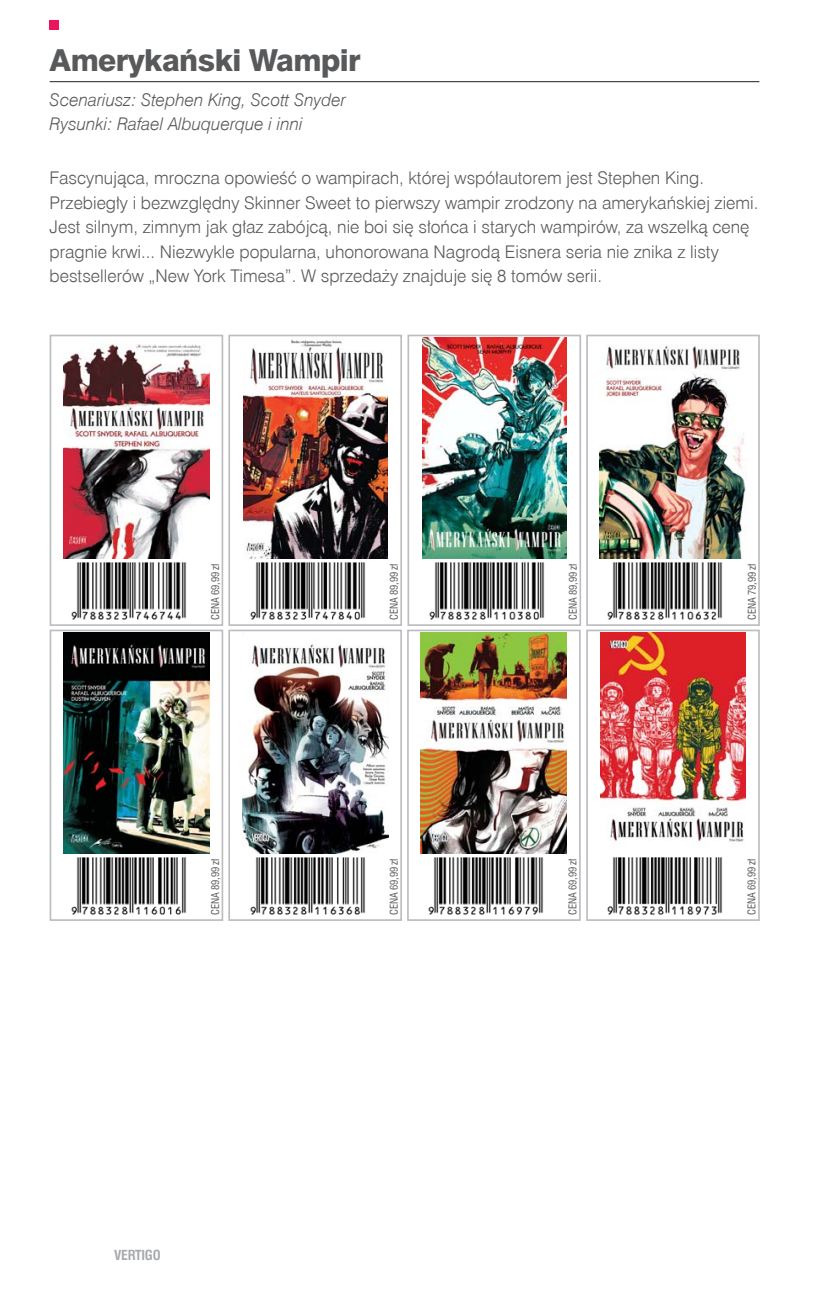
<style>
.page{position:relative;width:819px;height:1290px;background:#fff}
.page>*{position:absolute;margin:0;border:0;box-sizing:border-box;transform-origin:0 0}
.t1{font:30.28px "Swis 721 Hv EU";letter-spacing:-.02em;color:#58595b}
.t2{font:17.5px/24.5px "Swis 721 Lt EU";color:#58595b}
.t3{font:italic 17.5px/24.5px "Swis 721 Lt EU";color:#58595b}
.t4{font:700 13.65px "Swis 721 Cn EU";letter-spacing:-.02em;color:#a7a9ac}
.t5{font:10.5px "Swis 721 Cn EU";letter-spacing:-.01em;color:#58595b}
</style>
<div class="page">
<div style="left:49px;top:20px;width:10px;height:10px;background:#ed145b"></div>
<div style="left:50px;top:335px;width:173px;height:291px;border:2px solid #bbbdc0"></div>
<div style="left:407px;top:335px;width:174px;height:291px;border:2px solid #bbbdc0"></div>
<div style="left:228px;top:335px;width:174px;height:291px;border:2px solid #bbbdc0"></div>
<div style="left:586px;top:335px;width:173px;height:291px;border:2px solid #bbbdc0"></div>
<div style="left:50px;top:630px;width:173px;height:291px;border:2px solid #bbbdc0"></div>
<img style="left:63px;top:344px;width:146px;height:214px">
<img style="left:71px;top:562px;width:116px;height:58px">
<img style="left:422px;top:338px;width:144px;height:220px">
<img style="left:429px;top:562px;width:116px;height:58px">
<img style="left:243px;top:339px;width:144px;height:219px">
<img style="left:250px;top:562px;width:116px;height:58px">
<img style="left:599px;top:345px;width:147px;height:213px">
<img style="left:63px;top:633px;width:147px;height:220px">
<img style="left:607px;top:562px;width:116px;height:58px">
<img style="left:71px;top:857px;width:116px;height:58px">
<hr style="left:50px;top:81px;width:709px;height:1px;background:#231f20">
<div style="left:228px;top:630px;width:174px;height:291px;border:2px solid #bbbdc0"></div>
<div style="left:407px;top:630px;width:173px;height:291px;border:2px solid #bbbdc0"></div>
<div style="left:586px;top:630px;width:173px;height:291px;border:2px solid #bbbdc0"></div>
<img style="left:242px;top:644px;width:146px;height:209px">
<img style="left:421px;top:633px;width:146px;height:220px">
<img style="left:600px;top:633px;width:145px;height:209px">
<img style="left:250px;top:857px;width:116px;height:58px">
<img style="left:428px;top:857px;width:116px;height:58px">
<img style="left:607px;top:857px;width:116px;height:58px">
<h1 class="t1" style="left:50px;top:42px;width:313px">Amerykański Wampir</h1>
<p class="t3" style="left:50px;top:87px;width:298px">Scenariusz: Stephen King, Scott Snyder<br>Rysunki: Rafael Albuquerque i inni</p>
<p class="t2" style="left:50px;top:166px;width:710px">Fascynująca, mroczna opowieść o wampirach, której współautorem jest Stephen King.<br>Przebiegły i bezwzględny Skinner Sweet to pierwszy wampir zrodzony na amerykańskiej ziemi.<br>Jest silnym, zimnym jak głaz zabójcą, nie boi się słońca i starych wampirów, za wszelką cenę pragnie krwi... Niezwykle popularna, uhonorowana Nagrodą Eisnera seria nie znika z listy bestsellerów „New York Timesa”. W sprzedaży znajduje się 8 tomów serii.</p>
<p class="t5" style="left:209px;top:620px;width:58px;rotate:-90deg">CENA 69,99 zł</p>
<p class="t5" style="left:566px;top:620px;width:58px;rotate:-90deg">CENA 89,99 zł</p>
<p class="t5" style="left:388px;top:620px;width:58px;rotate:-90deg">CENA 89,99 zł</p>
<p class="t5" style="left:745px;top:620px;width:58px;rotate:-90deg">CENA 79,99 zł</p>
<p class="t5" style="left:209px;top:915px;width:58px;rotate:-90deg">CENA 89,99 zł</p>
<p class="t4" style="left:114px;top:1246px;width:48px">VERTIGO</p>
<p class="t5" style="left:387px;top:915px;width:58px;rotate:-90deg">CENA 69,99 zł</p>
<p class="t5" style="left:566px;top:915px;width:58px;rotate:-90deg">CENA 69,99 zł</p>
<p class="t5" style="left:745px;top:915px;width:58px;rotate:-90deg">CENA 69,99 zł</p>
</div>
